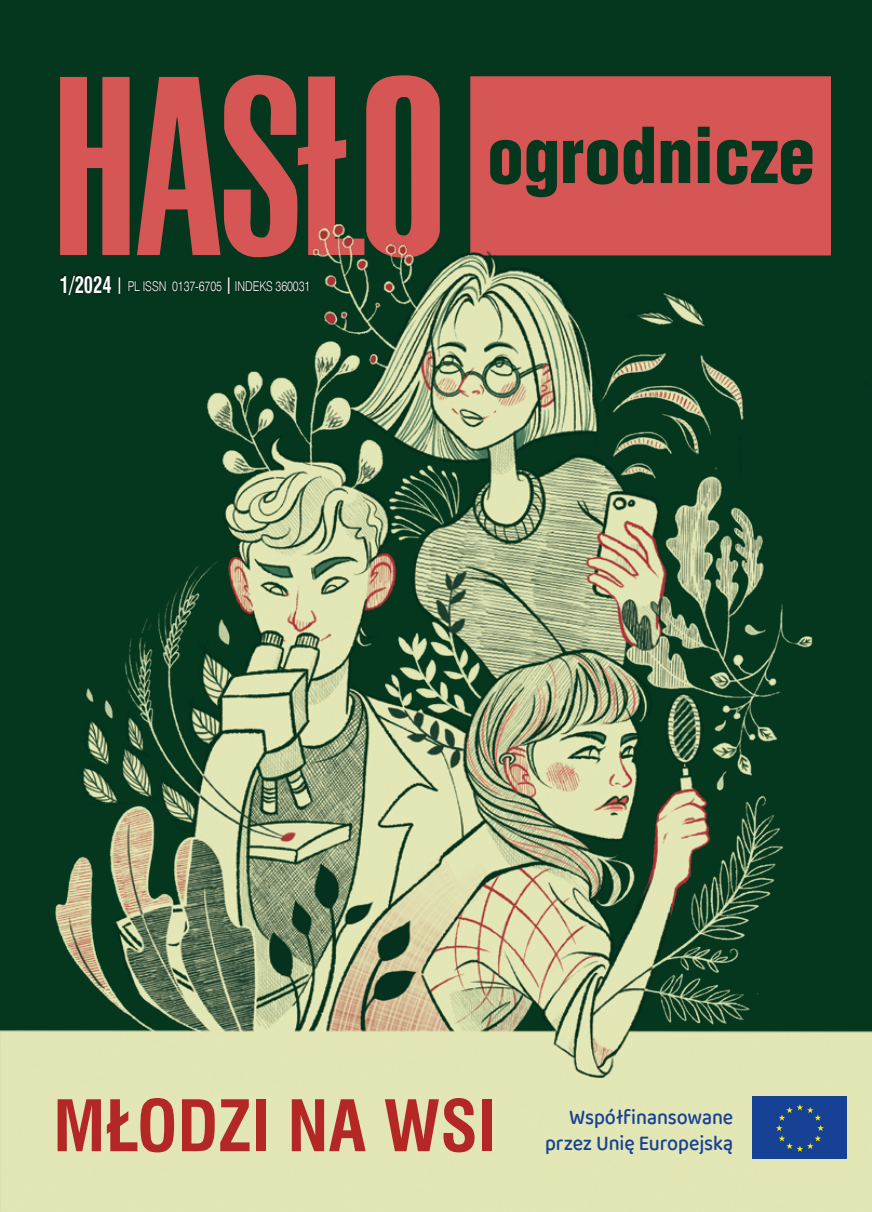
<style>
.page{position:relative;width:872px;height:1212px;background:#fff}
.page>*{position:absolute;margin:0;border:0;box-sizing:border-box;transform-origin:0 0}
.t1{font:700 69px "Swis 721 Cn EU";color:#b32824}
.t2{font:500 21.9px/26.2px "Baloo Bhaina 2";letter-spacing:-.005em;color:#164194;text-align:right;scale:.9 1}
.t3{font:13.5px "Swis 721 Lt EU";letter-spacing:-.01em;color:#fff;scale:.82 1}
.s1{font-family:"Swis 721 Cn EU";font-weight:700;font-size:22.5px}
.s2{font-family:"Swis 721 Cn EU";font-weight:700;font-size:16.5px}
</style>
<div class="page">
<img style="left:0;top:13px;width:872px;height:1199px">
<div style="left:752px;top:1096px;width:95px;height:63px;background:#164194"></div>
<svg style="left:776px;top:1104px;width:48px;height:48px"></svg>
<div style="left:58px;top:274px;width:252px;height:22px;background:#000;opacity:.75"></div>
<p class="t3" style="left:60px;top:278px;width:307px"><span class="s1">1/2024</span> <span class="s2">|</span> PL ISSN 0137-6705 <span class="s2">|</span> INDEKS 360031</p>
<h1 class="t1" style="left:53px;top:1085px;width:445px">MŁODZI NA WSI</h1>
<p class="t2" style="left:545px;top:1103px;width:211px">Współfinansowane przez Unię Europejską</p>
</div>
